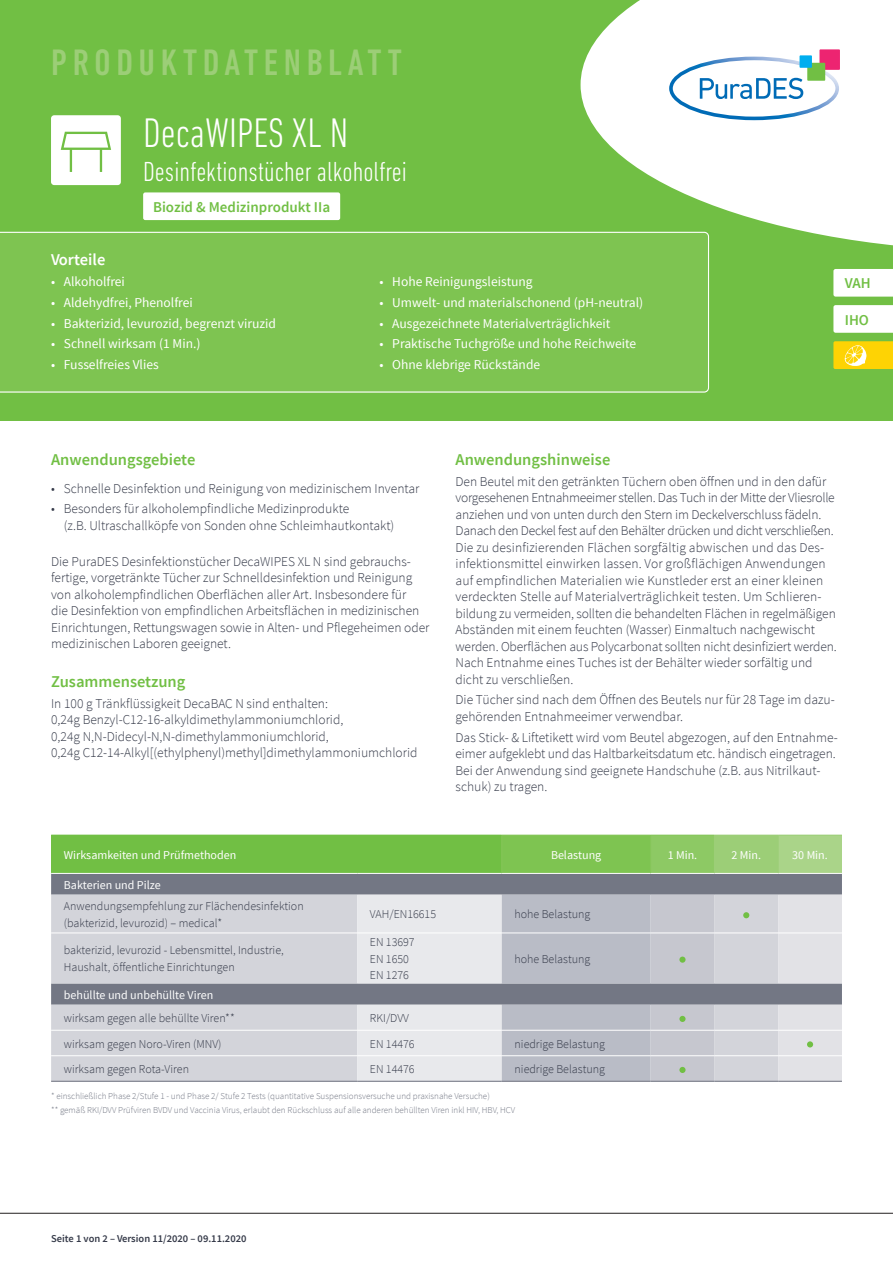
<style>
.page{position:relative;width:893px;height:1263px;background:#fff}
.page>*{position:absolute;margin:0;border:0;box-sizing:border-box;transform-origin:0 0}
.t1{font:300 condensed 42px "DIN Next LT Pro";color:#fff}
.t2{font:500 condensed 37.5px "DIN Next LT Pro";letter-spacing:.15em;color:#9cce77}
.t3{font:300 condensed 28.05px "DIN Next LT Pro";color:#fff}
.t4{font:600 16.5px "Source Sans Pro";color:#71bf44}
.t5{font:600 16.5px "Source Sans Pro";color:#fff}
.t6{font:600 15px "Source Sans Pro";color:#71bf44}
.t7{font:300 13.5px/16.5px "Source Sans Pro";color:#343948}
.t8{font:13.5px "Source Sans Pro";color:#fff}
.t9{font:300 12px/16.5px "Source Sans Pro";color:#343948}
.t10{font:12px "Source Sans Pro";color:#fff}
.t11{font:600 10.5px "Source Sans Pro";color:#343948}
.t12{font:300 9px/13.5px "Source Sans Pro";color:#737784}
</style>
<div class="page">
<div style="left:0;top:0;width:893px;height:420px;background:#71bf44"></div>
<div style="left:51px;top:115px;width:70px;height:70px;background:#fff;border-radius:3px"></div>
<svg style="left:61px;top:132px;width:50px;height:40px"></svg>
<svg style="left:581px;top:0;width:312px;height:251px;fill:#fff"></svg>
<div style="left:819px;top:49px;width:21px;height:21px;background:#ed2471"></div>
<div style="left:669px;top:57px;width:170px;height:63px;border:4px solid #fff;border-radius:50%"></div>
<div style="left:807px;top:63px;width:18px;height:18px;background:#71bf44"></div>
<div style="left:799px;top:55px;width:13px;height:13px;background:#00aeef"></div>
<svg style="left:700px;top:78px;width:103px;height:21px;background:#a6cbe5"></svg>
<hr style="left:0;top:1213px;width:893px;height:1px;background:#231f20">
<div style="left:0;top:232px;width:709px;height:161px;background:#7ec451"></div>
<div style="left:833px;top:269px;width:60px;height:28px;background:#fff"></div>
<svg style="left:833px;top:305px;width:60px;height:28px;background:#fbfdfa"></svg>
<svg style="left:833px;top:341px;width:60px;height:28px;background:#fbd71e"></svg>
<div style="left:51px;top:835px;width:451px;height:38px;background:#71bf44"></div>
<div style="left:502px;top:835px;width:149px;height:38px;background:#7ec451"></div>
<div style="left:651px;top:835px;width:63px;height:38px;background:#8dc964"></div>
<div style="left:714px;top:835px;width:64px;height:38px;background:#9cce77"></div>
<div style="left:778px;top:835px;width:64px;height:38px;background:#aad489"></div>
<div style="left:51px;top:874px;width:791px;height:21px;background:#737784"></div>
<svg style="left:51px;top:895px;width:727px;height:186px;background:#c8c9d0"></svg>
<svg style="left:357px;top:895px;width:357px;height:186px;background:#c4c6cd"></svg>
<hr style="left:51px;top:1081px;width:306px;height:1px;background:#6c6f7d">
<hr style="left:357px;top:1081px;width:145px;height:1px;background:#6c6f7d">
<hr style="left:51px;top:1055px;width:306px;height:1px;background:#fff">
<hr style="left:357px;top:1055px;width:145px;height:1px;background:#fff">
<hr style="left:502px;top:1055px;width:149px;height:1px;background:#fff">
<hr style="left:714px;top:1055px;width:64px;height:1px;background:#fff">
<hr style="left:51px;top:932px;width:306px;height:1px;background:#fff">
<hr style="left:357px;top:932px;width:145px;height:1px;background:#fff">
<hr style="left:502px;top:932px;width:149px;height:1px;background:#fff">
<hr style="left:651px;top:932px;width:63px;height:1px;background:#fff">
<hr style="left:714px;top:932px;width:64px;height:1px;background:#fff">
<hr style="left:502px;top:1030px;width:149px;height:1px;background:#fff">
<hr style="left:651px;top:1030px;width:63px;height:1px;background:#fff">
<hr style="left:714px;top:1030px;width:64px;height:1px;background:#fff">
<hr style="left:651px;top:1055px;width:63px;height:1px;background:#fff">
<hr style="left:51px;top:1030px;width:306px;height:1px;background:#fff">
<hr style="left:357px;top:1030px;width:145px;height:1px;background:#fff">
<hr style="left:778px;top:835px;width:1px;height:38px;background:#9cce77">
<hr style="left:501px;top:835px;width:1px;height:38px;background:#86c65a">
<hr style="left:650px;top:835px;width:1px;height:38px;background:#86c65a">
<hr style="left:501px;top:835px;width:150px;height:1px;background:#86c65a">
<hr style="left:651px;top:835px;width:63px;height:1px;background:#86c65a">
<hr style="left:778px;top:835px;width:64px;height:1px;background:#9cce77">
<hr style="left:502px;top:1081px;width:149px;height:1px;background:#6c6f7d">
<hr style="left:651px;top:1081px;width:63px;height:1px;background:#6c6f7d">
<hr style="left:714px;top:1081px;width:64px;height:1px;background:#6c6f7d">
<hr style="left:778px;top:1081px;width:64px;height:1px;background:#6c6f7d">
<svg style="left:743px;top:912px;width:6px;height:6px"></svg>
<svg style="left:679px;top:956px;width:7px;height:7px"></svg>
<div style="left:679px;top:1016px;width:7px;height:6px;background:#71bf44;border-radius:50%"></div>
<svg style="left:778px;top:895px;width:64px;height:186px;background:#d5d6db"></svg>
<div style="left:679px;top:1067px;width:7px;height:6px;background:#71bf44;border-radius:50%"></div>
<div style="left:143px;top:192px;width:197px;height:28px;background:#fff;border-radius:2px"></div>
<h2 class="t2" style="left:51px;top:41px;width:352px">PRODUKTDATENBLATT</h2>
<h1 class="t1" style="left:143px;top:109px;width:207px">DecaWIPES XL N</h1>
<h3 class="t3" style="left:143px;top:156px;width:265px">Desinfektionstücher alkoholfrei</h3>
<p class="t6" style="left:153px;top:197px;width:179px">Biozid &amp; Medizinprodukt IIa</p>
<p class="t5" style="left:51px;top:249px;width:56px">Vorteile</p>
<p class="t8" style="left:51px;top:273px;width:75px">• Alkoholfrei</p>
<p class="t8" style="left:51px;top:294px;width:143px">• Aldehydfrei, Phenolfrei</p>
<p class="t8" style="left:51px;top:315px;width:226px">• Bakterizid, levurozid, begrenzt viruzid</p>
<p class="t8" style="left:51px;top:336px;width:151px">• Schnell wirksam (1 Min.)</p>
<p class="t8" style="left:51px;top:356px;width:109px">• Fusselfreies Vlies</p>
<p class="t8" style="left:380px;top:273px;width:155px">• Hohe Reinigungsleistung</p>
<p class="t8" style="left:380px;top:294px;width:265px">• Umwelt- und materialschonend (pH-neutral)</p>
<p class="t8" style="left:380px;top:315px;width:232px">• Ausgezeichnete Materialverträglichkeit</p>
<p class="t8" style="left:380px;top:336px;width:258px">• Praktische Tuchgröße und hohe Reichweite</p>
<p class="t8" style="left:380px;top:356px;width:162px">• Ohne klebrige Rückstände</p>
<p class="t6" style="left:845px;top:274px;width:27px">VAH</p>
<p class="t6" style="left:845px;top:310px;width:26px">IHO</p>
<p class="t4" style="left:51px;top:449px;width:146px">Anwendungsgebiete</p>
<p class="t7" style="left:51px;top:480px;width:370px">• Schnelle Desinfektion und Reinigung von medizinischem Inventar</p>
<p class="t7" style="left:64px;top:501px;width:332px;text-indent:-13px">• Besonders für alkoholempfindliche Medizinprodukte<br>(z.B. Ultraschallköpfe von Sonden ohne Schleimhautkontakt)</p>
<p class="t7" style="left:51px;top:553px;width:380px">Die PuraDES Desinfektionstücher DecaWIPES XL N sind gebrauchs&shy;fertige, vorgetränkte Tücher zur Schnelldesinfektion und Reinigung von alkoholempfindlichen Oberflächen aller Art. Insbesondere für<br>die Desinfektion von empfindlichen Arbeitsflächen in medizinischen Einrichtungen, Rettungswagen sowie in Alten- und Pflegeheimen oder medizinischen Laboren geeignet.</p>
<p class="t4" style="left:51px;top:671px;width:136px">Zusammensetzung</p>
<p class="t7" style="left:51px;top:695px;width:368px">In 100 g Tränkflüssigkeit DecaBAC N sind enthalten:<br>0,24g Benzyl-C12-16-alkyldimethylammoniumchlorid,<br>0,24g N,N-Didecyl-N,N-dimethylammoniumchlorid,<br>0,24g C12-14-Alkyl[(ethylphenyl)methyl]dimethylammoniumchlorid</p>
<p class="t4" style="left:456px;top:449px;width:156px">Anwendungshinweise</p>
<p class="t7" style="left:456px;top:473px;width:383px">Den Beutel mit den getränkten Tüchern oben öffnen und in den dafür vorgesehenen Entnahmeeimer stellen. Das Tuch in der Mitte der Vliesrolle anziehen und von unten durch den Stern im Deckelverschluss fädeln.<br>Danach den Deckel fest auf den Behälter drücken und dicht verschließen.<br>Die zu desinfizierenden Flächen sorgfältig abwischen und das Des&shy;infektionsmittel einwirken lassen. Vor großflächigen Anwendungen auf empfindlichen Materialien wie Kunstleder erst an einer kleinen verdeckten Stelle auf Materialverträglichkeit testen. Um Schlieren&shy;bildung zu vermeiden, sollten die behandelten Flächen in regelmäßigen Abständen mit einem feuchten (Wasser) Einmaltuch nachgewischt werden. Oberflächen aus Polycarbonat sollten nicht desinfiziert werden.<br>Nach Entnahme eines Tuches ist der Behälter wieder sorfältig und dicht zu verschließen.</p>
<p class="t7" style="left:456px;top:692px;width:381px">Die Tücher sind nach dem Öffnen des Beutels nur für 28 Tage im dazu&shy;gehörenden Entnahmeeimer verwendbar.</p>
<p class="t7" style="left:456px;top:729px;width:384px">Das Stick- &amp; Liftetikett wird vom Beutel abgezogen, auf den Entnahme&shy;eimer aufgeklebt und das Haltbarkeitsdatum etc. händisch eingetragen.<br>Bei der Anwendung sind geeignete Handschuhe (z.B. aus Nitrilkaut&shy;schuk) zu tragen.</p>
<p class="t10" style="left:64px;top:847px;width:174px">Wirksamkeiten und Prüfmethoden</p>
<p class="t10" style="left:551px;top:847px;width:52px">Belastung</p>
<p class="t10" style="left:668px;top:847px;width:31px">1 Min.</p>
<p class="t10" style="left:731px;top:847px;width:31px">2 Min.</p>
<p class="t10" style="left:792px;top:847px;width:37px">30 Min.</p>
<p class="t10" style="left:64px;top:877px;width:98px">Bakterien und Pilze</p>
<p class="t9" style="left:64px;top:898px;width:241px">Anwendungsempfehlung zur Flächendesinfektion (bakterizid, levurozid) – medical*</p>
<p class="t9" style="left:370px;top:906px;width:68px">VAH/EN16615</p>
<p class="t9" style="left:514px;top:906px;width:77px">hohe Belastung</p>
<p class="t9" style="left:64px;top:942px;width:221px">bakterizid, levurozid - Lebensmittel, Industrie,<br>Haushalt, öffentliche Einrichtungen</p>
<p class="t9" style="left:370px;top:934px;width:46px">EN 13697<br>EN 1650<br>EN 1276</p>
<p class="t9" style="left:514px;top:950px;width:77px">hohe Belastung</p>
<p class="t10" style="left:64px;top:987px;width:151px">behüllte und unbehüllte Viren</p>
<p class="t9" style="left:64px;top:1010px;width:172px">wirksam gegen alle behüllte Viren**</p>
<p class="t9" style="left:370px;top:1010px;width:41px">RKI/DVV</p>
<p class="t9" style="left:64px;top:1035px;width:159px">wirksam gegen Noro-Viren (MNV)</p>
<p class="t9" style="left:370px;top:1035px;width:46px">EN 14476</p>
<p class="t9" style="left:514px;top:1035px;width:92px">niedrige Belastung</p>
<p class="t9" style="left:64px;top:1061px;width:127px">wirksam gegen Rota-Viren</p>
<p class="t9" style="left:370px;top:1061px;width:46px">EN 14476</p>
<p class="t9" style="left:514px;top:1061px;width:92px">niedrige Belastung</p>
<p class="t12" style="left:51px;top:1089px;width:466px">* einschließlich Phase 2/Stufe 1 - und Phase 2/ Stufe 2 Tests (quantitative Suspensionsversuche und praxisnahe Versuche)<br>** gemäß RKI/DVV Prüfviren BVDV und Vaccinia Virus, erlaubt den Rückschluss auf alle anderen behüllten Viren inkl HIV, HBV, HCV</p>
<p class="t11" style="left:51px;top:1232px;width:197px">Seite 1 von 2 – Version 11/2020 – 09.11.2020</p>
</div>
